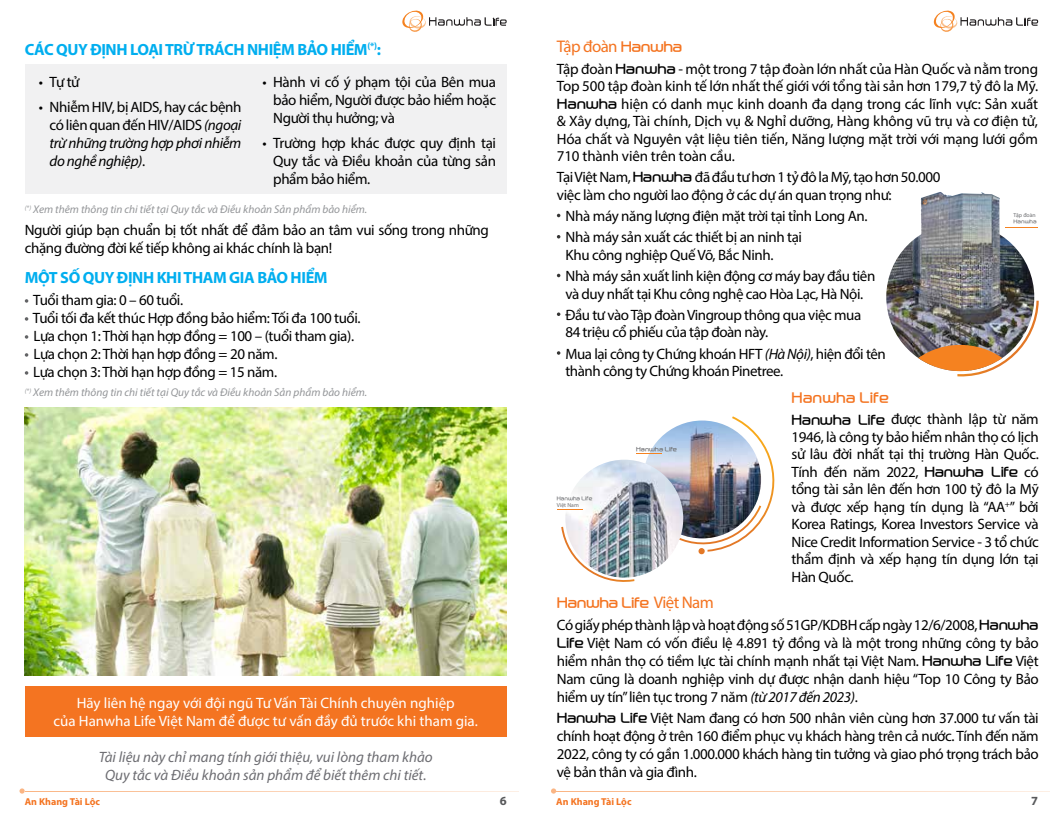
<style>
.page{position:relative;width:1063px;height:815px;background:#fff}
.page>*{position:absolute;margin:0;border:0;box-sizing:border-box;transform-origin:0 0}
.t1{font:16.88px "Myriad Pro";letter-spacing:-.035em;color:#f47421}
.t2{font:700 16.25px "Myriad Pro";letter-spacing:-.025em;color:#00aeef}
.t3{font:15px/18px "Myriad Pro";letter-spacing:-.025em;color:#000}
.t4{font:15px/18px "Myriad Pro";color:#fff;text-align:center}
.t5{font:italic 15px/18px "Myriad Pro";color:#6c6c71;text-align:center}
.t6{font:13.75px "Hanwha R";letter-spacing:-.02em;color:#f47421}
.t7{font:13.75px "Hanwha R";color:#f47421}
.t8{font:700 12.5px "Myriad Pro";color:#58595b}
.t9{font:italic 11.25px "Myriad Pro";color:#939598}
.t10{font:700 10px "Myriad Pro";color:#f47421}
.t11{font:5.75px "Myriad Pro";color:#6d6e71}
.t12{font:5.75px "Hanwha R";color:#6d6e71}
.t13{font:5px "Hanwha R";color:#6d6e71}
.s1{font-style:italic}
.s2{font-family:"Hanwha R";font-size:13.75px}
.s3{font-family:"Hanwha R";font-size:13.12px}
.s4{font-family:"Myriad Pro";font-size:16.88px}
</style>
<div class="page">
<svg style="left:933px;top:10px;width:105px;height:22px"></svg>
<svg style="left:402px;top:10px;width:105px;height:22px"></svg>
<svg style="left:551px;top:788px;width:5px;height:6px"></svg>
<hr style="left:556px;top:791px;width:494px;height:1px;background:#fab584">
<svg style="left:20px;top:788px;width:5px;height:6px"></svg>
<hr style="left:25px;top:791px;width:493px;height:1px;background:#fab584">
<div style="left:25px;top:65px;width:482px;height:129px;background:#f1f1f2"></div>
<div style="left:25px;top:686px;width:482px;height:51px;background:#f47421"></div>
<svg style="left:25px;top:299px;width:3px;height:4px"></svg>
<svg style="left:25px;top:317px;width:3px;height:4px"></svg>
<svg style="left:25px;top:335px;width:3px;height:4px"></svg>
<svg style="left:25px;top:353px;width:3px;height:4px"></svg>
<svg style="left:25px;top:371px;width:3px;height:4px"></svg>
<img style="left:25px;top:407px;width:482px;height:268px">
<img style="left:643px;top:421px;width:118px;height:117px;border-radius:59px">
<svg style="left:636px;top:453px;width:26px;height:1px"></svg>
<img style="left:676px;top:416px;width:99px;height:139px">
<svg style="left:561px;top:527px;width:73px;height:55px"></svg>
<img style="left:565px;top:460px;width:118px;height:118px;border-radius:59px">
<svg style="left:557px;top:509px;width:26px;height:1px"></svg>
<svg style="left:557px;top:235px;width:3px;height:4px"></svg>
<svg style="left:557px;top:312px;width:3px;height:4px"></svg>
<svg style="left:557px;top:351px;width:3px;height:4px"></svg>
<img style="left:886px;top:223px;width:148px;height:148px;border-radius:74px">
<svg style="left:918px;top:345px;width:84px;height:26px"></svg>
<hr style="left:1005px;top:227px;width:32px;height:1px;background:#f58220">
<img style="left:921px;top:192px;width:79px;height:72px">
<img style="left:957px;top:301px;width:82px;height:76px">
<svg style="left:923px;top:199px;width:4px;height:6px"></svg>
<p class="t2" style="left:25px;top:39px;width:358px">CÁC QUY ĐỊNH LOẠI TRỪ TRÁCH NHIỆM BẢO HIỂM<sup>(*)</sup>:</p>
<p class="t3" style="left:39px;top:72px;width:42px">• Tự tử</p>
<p class="t3" style="left:50px;top:97px;width:193px;text-align:justify;text-indent:-11px">• Nhiễm HIV, bị AIDS, hay các bệnh có liên quan đến HIV/AIDS <span class="s1">(ngoại trừ những trường hợp phơi nhiễm do nghề nghiệp)</span>.</p>
<p class="t3" style="left:273px;top:72px;width:224px;text-align:justify;text-indent:-11px">• Hành vi cố ý phạm tội của Bên mua bảo hiểm, Người được bảo hiểm hoặc Người thụ hưởng; và</p>
<p class="t3" style="left:273px;top:133px;width:224px;text-align:justify;text-indent:-11px">• Trường hợp khác được quy định tại Quy tắc và Điều khoản của từng sản phẩm bảo hiểm.</p>
<p class="t9" style="left:25px;top:203px;width:344px"><sup>(*)</sup> Xem thêm thông tin chi tiết tại Quy tắc và Điều khoản Sản phẩm bảo hiểm.</p>
<p class="t3" style="left:25px;top:221px;width:466px">Người giúp bạn chuẩn bị tốt nhất để đảm bảo an tâm vui sống trong những chặng đường đời kế tiếp không ai khác chính là bạn!</p>
<p class="t3" style="left:33px;top:291px;width:329px">Tuổi tham gia: 0 – 60 tuổi.<br>Tuổi tối đa kết thúc Hợp đồng bảo hiểm: Tối đa 100 tuổi.<br>Lựa chọn 1: Thời hạn hợp đồng = 100 – (tuổi tham gia).<br>Lựa chọn 2: Thời hạn hợp đồng = 20 năm.<br>Lựa chọn 3: Thời hạn hợp đồng = 15 năm.</p>
<p class="t2" style="left:25px;top:267px;width:304px">MỘT SỐ QUY ĐỊNH KHI THAM GIA BẢO HIỂM</p>
<p class="t9" style="left:25px;top:386px;width:344px"><sup>(*)</sup> Xem thêm thông tin chi tiết tại Quy tắc và Điều khoản Sản phẩm bảo hiểm.</p>
<p class="t4" style="left:54px;top:694px;width:426px">Hãy liên hệ ngay với đội ngũ Tư Vấn Tài Chính chuyên nghiệp<br>của Hanwha Life Việt Nam để được tư vấn đầy đủ trước khi tham gia.</p>
<p class="t5" style="left:99px;top:747px;width:336px">Tài liệu này chỉ mang tính giới thiệu, vui lòng tham khảo<br>Quy tắc và Điều khoản sản phẩm để biết thêm chi tiết.</p>
<p class="t1" style="left:557px;top:36px;width:127px">Tập đoàn <span class="s2">Hanwha</span></p>
<p class="t3" style="left:557px;top:59px;width:483px;line-height:17.5px;text-align:justify">Tập đoàn <span class="s3">Hanwha</span> - một trong 7 tập đoàn lớn nhất của Hàn Quốc và nằm trong Top 500 tập đoàn kinh tế lớn nhất thế giới với tổng tài sản hơn 179,7 tỷ đô la Mỹ.<br><span class="s3">Hanwha</span> hiện có danh mục kinh doanh đa dạng trong các lĩnh vực: Sản xuất &amp; Xây dựng, Tài chính, Dịch vụ &amp; Nghỉ dưỡng, Hàng không vũ trụ và cơ điện tử, Hóa chất và Nguyên vật liệu tiên tiến, Năng lượng mặt trời với mạng lưới gồm 710 thành viên trên toàn cầu.</p>
<p class="t3" style="left:557px;top:168px;width:385px;line-height:17.5px">Tại Việt Nam, <span class="s3">Hanwha</span> đã đầu tư hơn 1 tỷ đô la Mỹ, tạo hơn 50.000 việc làm cho người lao động ở các dự án quan trọng như:</p>
<p class="t3" style="left:566px;top:205px;width:303px;line-height:21.2px">Nhà máy năng lượng điện mặt trời tại tỉnh Long An.<br>Nhà máy sản xuất các thiết bị an ninh tại</p>
<p class="t3" style="left:565px;top:244px;width:311px;line-height:21.2px">Khu công nghiệp Quế Võ, Bắc Ninh.<br>Nhà máy sản xuất linh kiện động cơ máy bay đầu tiên</p>
<p class="t3" style="left:565px;top:283px;width:299px;line-height:21.2px">và duy nhất tại Khu công nghệ cao Hòa Lạc, Hà Nội.<br>Đầu tư vào Tập đoàn Vingroup thông qua việc mua</p>
<p class="t3" style="left:565px;top:321px;width:322px;line-height:21.2px">84 triệu cổ phiếu của tập đoàn này.<br>Mua lại công ty Chứng khoán HFT <span class="s1">(Hà Nội)</span>, hiện đổi tên</p>
<p class="t3" style="left:565px;top:362px;width:219px">thành công ty Chứng khoán Pinetree.</p>
<p class="t11" style="left:1014px;top:212px;width:24px">Tập đoàn</p>
<p class="t13" style="left:1014px;top:219px;width:25px">Hanwha</p>
<p class="t13" style="left:557px;top:495px;width:37px">Hanwha Life</p>
<p class="t11" style="left:557px;top:501px;width:23px">Việt Nam</p>
<p class="t12" style="left:636px;top:446px;width:42px">Hanwha Life</p>
<p class="t7" style="left:792px;top:390px;width:99px">Hanwha Life</p>
<p class="t3" style="left:792px;top:410px;width:249px;line-height:17.5px;text-align:justify"><span class="s3">Hanwha Life</span> được thành lập từ năm 1946, là công ty bảo hiểm nhân thọ có lịch sử lâu đời nhất tại thị trường Hàn Quốc.<br>Tính đến năm 2022, <span class="s3">Hanwha Life</span> có tổng tài sản lên đến hơn 100 tỷ đô la Mỹ và được xếp hạng tín dụng là “AA<sup>+</sup>” bởi Korea Ratings, Korea Investors Service và Nice Credit Information Service - 3 tổ chức thẩm định và xếp hạng tín dụng lớn tại Hàn Quốc.</p>
<p class="t6" style="left:557px;top:595px;width:158px">Hanwha Life <span class="s4">Việt Nam</span></p>
<p class="t3" style="left:557px;top:615px;width:483px;text-align:justify">Có giấy phép thành lập và hoạt động số 51GP/KDBH cấp ngày 12/6/2008, <span class="s3">Hanwha Life</span> Việt Nam có vốn điều lệ 4.891 tỷ đồng và là một trong những công ty bảo hiểm nhân thọ có tiềm lực tài chính mạnh nhất tại Việt Nam. <span class="s3">Hanwha Life</span> Việt Nam cũng là doanh nghiệp vinh dự được nhận danh hiệu “Top 10 Công ty Bảo hiểm uy tín” liên tục trong 7 năm <span class="s1">(từ 2017 đến 2023)</span>.</p>
<p class="t3" style="left:557px;top:709px;width:483px;text-align:justify"><span class="s3">Hanwha Life</span> Việt Nam đang có hơn 500 nhân viên cùng hơn 37.000 tư vấn tài chính hoạt động ở trên 160 điểm phục vụ khách hàng trên cả nước. Tính đến năm 2022, công ty có gần 1.000.000 khách hàng tin tưởng và giao phó trọng trách bảo vệ bản thân và gia đình.</p>
<p class="t10" style="left:25px;top:795px;width:77px">An Khang Tài Lộc</p>
<p class="t8" style="left:500px;top:793px;width:8px">6</p>
<p class="t10" style="left:556px;top:795px;width:77px">An Khang Tài Lộc</p>
<p class="t8" style="left:1031px;top:793px;width:8px">7</p>
</div>
